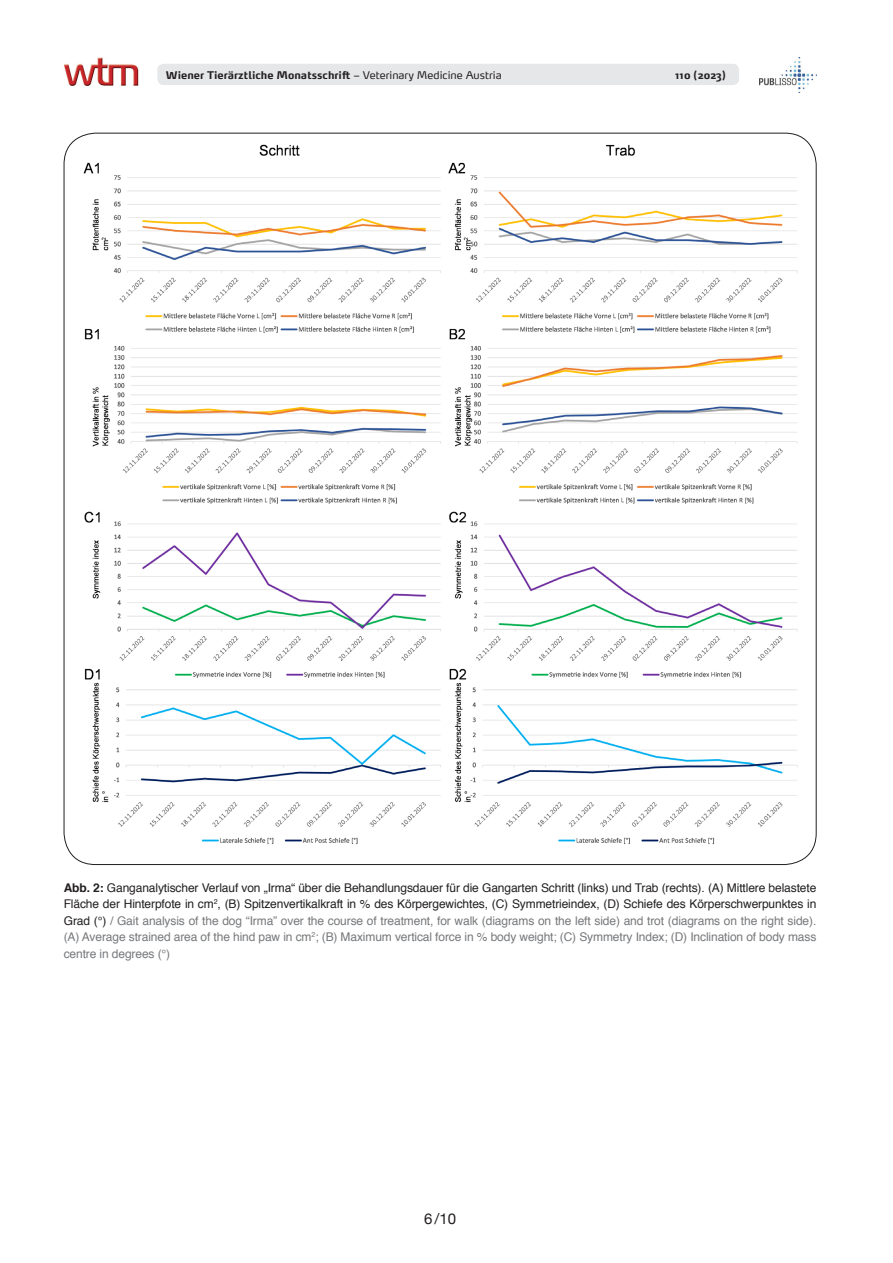
<style>
.page{position:relative;width:893px;height:1263px;background:#fff}
.page>*{position:absolute;margin:0;border:0;box-sizing:border-box;transform-origin:0 0}
.t1{font:15px "Helvetica Neue";color:#231f20}
.Tab____Abb{font:12px/16.5px "Helvetica";letter-spacing:-.01em;color:#231f20;text-align:justify}
.t2{font:700 10.5px "Max OT";color:#231f20}
.s1{font-weight:400}
.s2{font-weight:700}
.s3{color:#76787b}
</style>
<div class="page">
<div style="left:157px;top:64px;width:582px;height:21px;background:#e6e7e9;border-radius:6px"></div>
<img style="left:64px;top:57px;width:75px;height:29px">
<img style="left:759px;top:58px;width:57px;height:35px">
<img style="left:75px;top:137px;width:730px;height:708px">
<p class="t2" style="left:166px;top:68px;width:337px">Wiener Tierärztliche Monatsschrift <span class="s1">– Veterinary Medicine Austria</span></p>
<p class="t2" style="left:675px;top:68px;width:52px">110 (2023)</p>
<p class="Tab____Abb" style="left:64px;top:880px;width:754px"><span class="s2">Abb. 2:</span> Ganganalytischer Verlauf von „Irma“ über die Behandlungsdauer für die Gangarten Schritt (links) und Trab (rechts). (A) Mittlere belastete Fläche der Hinterpfote in cm<sup>2</sup>, (B) Spitzenvertikalkraft in % des Körpergewichtes, (C) Symmetrieindex, (D) Schiefe des Körperschwerpunktes in Grad (°) <span class="s3">/ Gait analysis of the dog “Irma” over the course of treatment, for walk (diagrams on the left side) and trot (diagrams on the right side). (A) Average strained area of the hind paw in cm</span><sup>2</sup><span class="s3">; (B) Maximum vertical force in % body weight; (C) Symmetry Index; (D) Inclination of body mass centre in degrees (°)</span></p>
<p class="t1" style="left:424px;top:1207px;width:33px">6/10</p>
</div>
